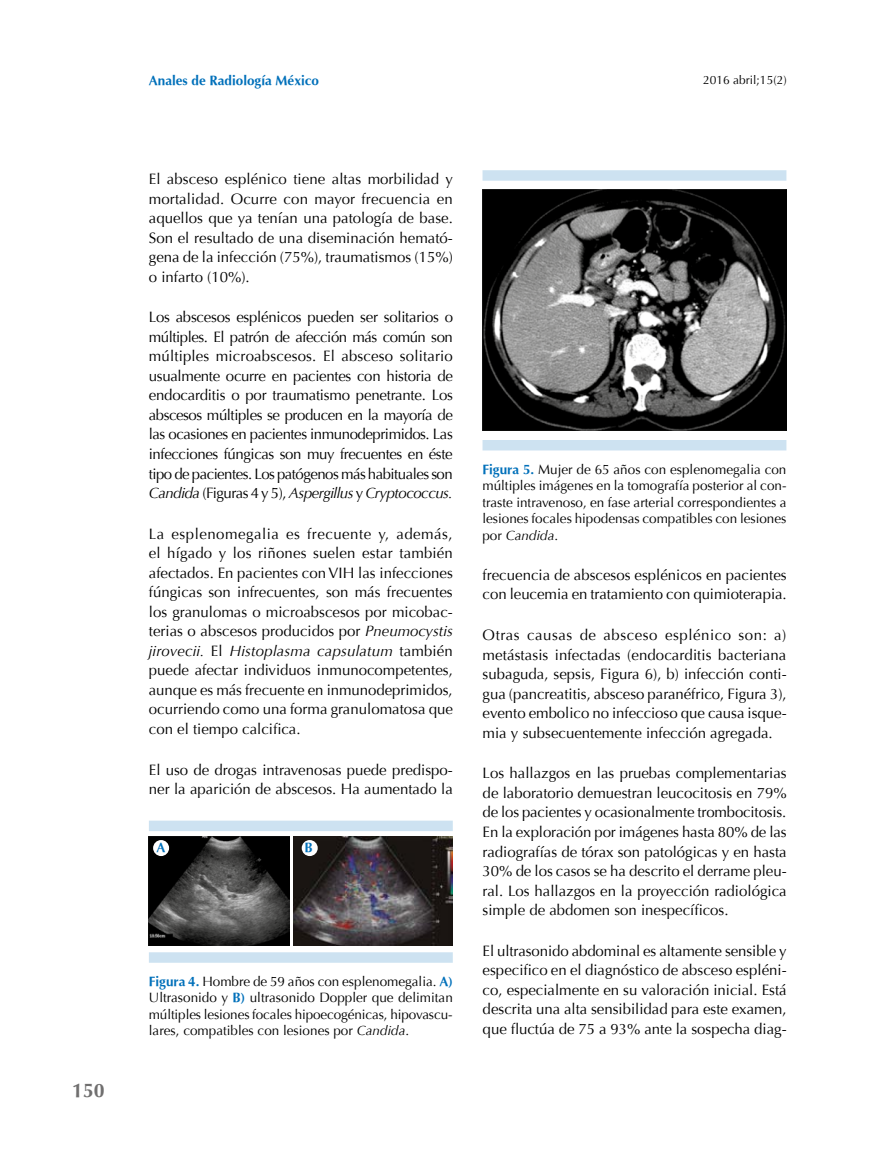
<style>
.page{position:relative;width:893px;height:1149px;background:#fff}
.page>*{position:absolute;margin:0;border:0;box-sizing:border-box;transform-origin:0 0}
.t1{font:700 19.5px "Optima";color:#706f6f}
.t2{font:15px/19.5px "Optima";color:#000;text-align:justify}
.t3{font:13.5px/16.5px "Optima";color:#000;text-align:justify}
.t4{font:700 13.5px "Optima";color:#0070ba}
.t5{font:12px "Optima";color:#000}
.s1{font-style:italic}
.s2{font-weight:700;color:#0070ba}
</style>
<div class="page">
<img style="left:149px;top:836px;width:140px;height:109px">
<img style="left:294px;top:836px;width:159px;height:109px">
<svg style="left:149px;top:952px;width:304px;height:10px;background:#cee2f1"></svg>
<div style="left:482px;top:440px;width:304px;height:10px;background:#cde2f1"></div>
<div style="left:149px;top:820px;width:304px;height:10px;background:#cde2f1"></div>
<div style="left:482px;top:170px;width:304px;height:11px;background:#cde2f1"></div>
<img style="left:483px;top:189px;width:303px;height:241px">
<div style="left:153px;top:839px;width:16px;height:16px;background:#fff;border-radius:50%"></div>
<div style="left:302px;top:839px;width:16px;height:16px;background:#fff;border-radius:50%"></div>
<h1 class="t1" style="left:72px;top:1079px;width:34px">150</h1>
<p class="t4" style="left:149px;top:73px;width:172px">Anales de Radiología México</p>
<p class="t5" style="left:703px;top:73px;width:85px">2016 abril;15(2)</p>
<p class="t2" style="left:149px;top:169px;width:306px">El absceso esplénico tiene altas morbilidad y mortalidad. Ocurre con mayor frecuencia en aquellos que ya tenían una patología de base.<br>Son el resultado de una diseminación hemató&shy;gena de la infección (75%), traumatismos (15%) o infarto (10%).</p>
<p class="t2" style="left:149px;top:307px;width:306px">Los abscesos esplénicos pueden ser solitarios o múltiples. El patrón de afección más común son múltiples microabscesos. El absceso solitario usualmente ocurre en pacientes con historia de endocarditis o por traumatismo penetrante. Los abscesos múltiples se producen en la mayoría de las ocasiones en pacientes inmunodeprimidos. Las infecciones fúngicas son muy frecuentes en éste tipo de pacientes. Los patógenos más habituales son <span class="s1">Candida</span> (Figuras 4 y 5), <span class="s1">Aspergillus</span> y <span class="s1">Cryptococcus.</span></p>
<p class="t2" style="left:149px;top:524px;width:306px">La esplenomegalia es frecuente y, además, el hígado y los riñones suelen estar también afectados. En pacientes con VIH las infecciones fúngicas son infrecuentes, son más frecuentes los granulomas o microabscesos por micobac&shy;terias o abscesos producidos por <span class="s1">Pneumocystis jirovecii.</span> El <span class="s1">Histoplasma capsulatum</span> también puede afectar individuos inmunocompetentes, aunque es más frecuente en inmunodeprimidos, ocurriendo como una forma granulomatosa que con el tiempo calcifica.</p>
<p class="t2" style="left:149px;top:759px;width:306px">El uso de drogas intravenosas puede predispo&shy;ner la aparición de abscesos. Ha aumentado la</p>
<p class="t4" style="left:157px;top:839px;width:11px">A</p>
<p class="t4" style="left:304px;top:839px;width:10px">B</p>
<p class="t3" style="left:149px;top:972px;width:306px"><span class="s2">Figura 4.</span> Hombre de 59 años con esplenomegalia. <span class="s2">A)<br></span>Ultrasonido y <span class="s2">B)</span> ultrasonido Doppler que delimitan múltiples lesiones focales hipoecogénicas, hipovascu&shy;lares, compatibles con lesiones por <span class="s1">Candida</span>.</p>
<p class="t3" style="left:482px;top:461px;width:306px"><span class="s2">Figura 5.</span> Mujer de 65 años con esplenomegalia con múltiples imágenes en la tomografía posterior al con&shy;traste intravenoso, en fase arterial correspondientes a lesiones focales hipodensas compatibles con lesiones por <span class="s1">Candida</span>.</p>
<p class="t2" style="left:483px;top:565px;width:306px">frecuencia de abscesos esplénicos en pacientes con leucemia en tratamiento con quimioterapia.</p>
<p class="t2" style="left:483px;top:625px;width:306px">Otras causas de absceso esplénico son: a) metástasis infectadas (endocarditis bacteriana subaguda, sepsis, Figura 6), b) infección conti&shy;gua (pancreatitis, absceso paranéfrico, Figura 3), evento embolico no infeccioso que causa isque&shy;mia y subsecuentemente infección agregada.</p>
<p class="t2" style="left:483px;top:763px;width:306px">Los hallazgos en las pruebas complementarias de laboratorio demuestran leucocitosis en 79% de los pacientes y ocasionalmente trombocitosis.<br>En la exploración por imágenes hasta 80% de las radiografías de tórax son patológicas y en hasta 30% de los casos se ha descrito el derrame pleu&shy;ral. Los hallazgos en la proyección radiológica simple de abdomen son inespecíficos.</p>
<p class="t2" style="left:483px;top:940px;width:306px">El ultrasonido abdominal es altamente sensible y especifico en el diagnóstico de absceso espléni&shy;co, especialmente en su valoración inicial. Está descrita una alta sensibilidad para este examen, que fluctúa de 75 a 93% ante la sospecha diag-</p>
</div>
